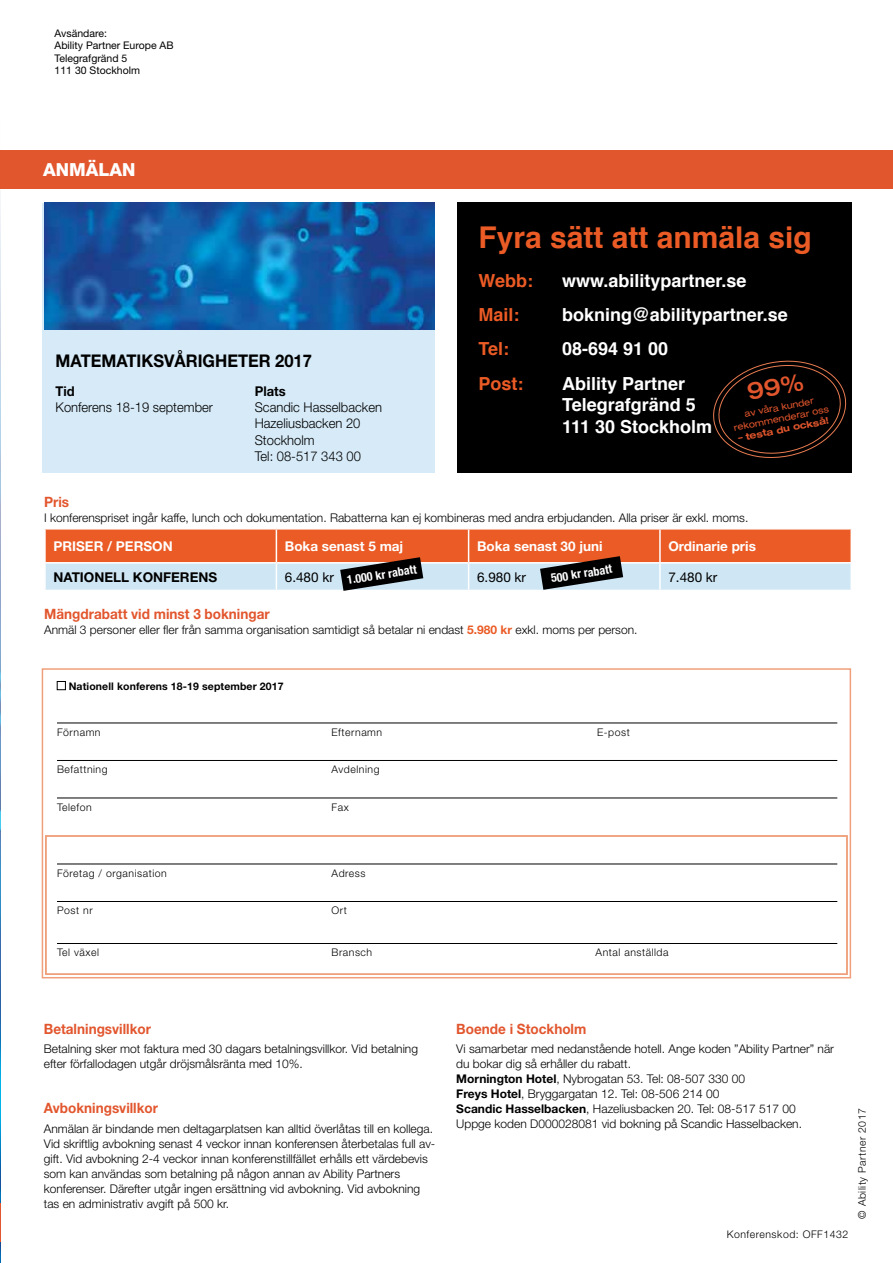
<style>
.page{position:relative;width:893px;height:1263px;background:#fff}
.page>*{position:absolute;margin:0;border:0;box-sizing:border-box;transform-origin:0 0}
.t1{font:700 30px "Helvetica";color:#eb5b25}
.t2{font:700 18px/21.6px "Helvetica";color:#fff}
.t3{font:700 18px "Helvetica";color:#eb5b25}
.t4{font:800 18px "Helvetica Neue";color:#fff}
.t5{font:700 17.55px "Helvetica Neue";color:#000;scale:.94 1}
.t6{font:700 14.25px "Helvetica Neue";color:#e2562e;scale:.95 1}
.t7{font:300 13.5px/16.2px "Helvetica Neue";color:#000;scale:.96 1}
.t8{font:700 13.5px "Helvetica Neue";color:#fff}
.t9{font:13.5px "Helvetica Neue";color:#000}
.t10{font:700 13.5px "Helvetica Neue";color:#000}
.t11{font:700 13.5px "Helvetica Neue";color:#000;scale:.96 1}
.t12{font:300 12px/15px "Helvetica Neue";color:#000}
.t13{font:700 condensed 12px "Helvetica Neue";color:#fff}
.t14{font:300 10.5px "Helvetica Neue";letter-spacing:.05em;color:#000}
.t15{font:10.5px/12.6px "Helvetica Neue";color:#000}
.t16{font:700 10.5px "Helvetica Neue";letter-spacing:.01em;color:#000}
.t17{font:expanded 9.3px/11.1px "Helvetica Neue";color:#e2562e;text-align:center}
.t18{font:700 expanded 9.3px "Helvetica Neue";color:#e2562e}
.s1{font-weight:700;color:#eb5b25}
.s2{font-weight:700}
</style>
<div class="page">
<img style="left:0;top:150px;width:1px;height:1113px">
<hr style="left:0;top:1203px;width:1px;height:39px;background:#e2562e">
<div style="left:1px;top:150px;width:892px;height:38px;background:#e2562e"></div>
<div style="left:43px;top:203px;width:392px;height:270px;background:#d6eaf7"></div>
<div style="left:457px;top:203px;width:394px;height:270px;background:#000"></div>
<div style="left:42px;top:668px;width:809px;height:310px;border:2px solid #ef9f7b"></div>
<div style="left:45px;top:835px;width:803px;height:140px;border:2px solid #ef9f7b"></div>
<hr style="left:57px;top:723px;width:780px;height:1px;background:#000">
<hr style="left:57px;top:760px;width:780px;height:1px;background:#000">
<hr style="left:57px;top:798px;width:780px;height:1px;background:#000">
<hr style="left:57px;top:864px;width:780px;height:1px;background:#000">
<hr style="left:57px;top:901px;width:780px;height:1px;background:#000">
<hr style="left:57px;top:943px;width:780px;height:1px;background:#000">
<div style="left:57px;top:681px;width:9px;height:9px;border:1px solid #000"></div>
<svg style="left:45px;top:529px;width:806px;height:62px;background:#d19079"></svg>
<img style="left:44px;top:203px;width:391px;height:127px">
<svg style="left:713px;top:360px;width:134px;height:98px"></svg>
<p class="t15" style="left:55px;top:26px;width:121px">Avsändare:<br>Ability Partner Europe AB<br>Telegrafgränd 5<br>111 30 Stockholm</p>
<h2 class="t4" style="left:43px;top:158px;width:94px">ANMÄLAN</h2>
<h3 class="t5" style="left:56px;top:350px;width:274px">MATEMATIKSVÅRIGHETER 2017</h3>
<p class="t11" style="left:56px;top:383px;width:21px">Tid</p>
<p class="t7" style="left:56px;top:399px;width:165px">Konferens 18-19 september</p>
<p class="t11" style="left:255px;top:383px;width:34px">Plats</p>
<p class="t7" style="left:255px;top:399px;width:134px">Scandic Hasselbacken<br>Hazeliusbacken 20<br>Stockholm<br>Tel: 08-517 343 00</p>
<h1 class="t1" style="left:478px;top:213px;width:335px">Fyra sätt att anmäla sig</h1>
<h2 class="t3" style="left:478px;top:266px;width:56px">Webb:</h2>
<h2 class="t2" style="left:562px;top:270px;width:186px">www.abilitypartner.se</h2>
<h2 class="t3" style="left:478px;top:300px;width:43px">Mail:</h2>
<h2 class="t2" style="left:562px;top:304px;width:227px">bokning@abilitypartner.se</h2>
<h2 class="t3" style="left:478px;top:334px;width:32px">Tel:</h2>
<h2 class="t2" style="left:562px;top:338px;width:108px">08-694 91 00</h2>
<h2 class="t3" style="left:478px;top:369px;width:46px">Post:</h2>
<h2 class="t2" style="left:562px;top:373px;width:152px">Ability Partner<br>Telegrafgränd 5<br>111 30 Stockholm</h2>
<p class="t17" style="left:731px;top:411px;width:98px;rotate:-11deg">av våra kunder rekommenderar oss</p>
<p class="t18" style="left:737px;top:432px;width:94px;rotate:-11deg">– testa du också!</p>
<p class="t6" style="left:44px;top:493px;width:28px">Pris</p>
<p class="t12" style="left:44px;top:510px;width:706px">I konferenspriset ingår kaffe, lunch och dokumentation. Rabatterna kan ej kombineras med andra erbjudanden. Alla priser är exkl. moms.</p>
<p class="t8" style="left:53px;top:538px;width:121px">PRISER / PERSON</p>
<p class="t8" style="left:285px;top:538px;width:120px">Boka senast 5 maj</p>
<p class="t8" style="left:477px;top:538px;width:127px">Boka senast 30 juni</p>
<p class="t8" style="left:668px;top:538px;width:89px">Ordinarie pris</p>
<p class="t10" style="left:53px;top:569px;width:165px">NATIONELL KONFERENS</p>
<p class="t9" style="left:285px;top:569px;width:51px">6.480 kr</p>
<p class="t9" style="left:477px;top:569px;width:51px">6.980 kr</p>
<p class="t9" style="left:668px;top:569px;width:51px">7.480 kr</p>
<p class="t6" style="left:44px;top:605px;width:239px">Mängdrabatt vid minst 3 bokningar</p>
<p class="t12" style="left:44px;top:622px;width:595px">Anmäl 3 personer eller fler från samma organisation samtidigt så betalar ni endast <span class="s1">5.980 kr</span> exkl. moms per person.</p>
<p class="t13" style="left:346px;top:573px;width:72px;rotate:-9deg">1.000 kr rabatt</p>
<p class="t13" style="left:550px;top:571px;width:63px;rotate:-9deg">500 kr rabatt</p>
<p class="t16" style="left:69px;top:680px;width:216px">Nationell konferens 18-19 september 2017</p>
<p class="t14" style="left:57px;top:726px;width:45px">Förnamn</p>
<p class="t14" style="left:332px;top:726px;width:52px">Efternamn</p>
<p class="t14" style="left:597px;top:726px;width:34px">E-post</p>
<p class="t14" style="left:57px;top:763px;width:52px">Befattning</p>
<p class="t14" style="left:332px;top:763px;width:49px">Avdelning</p>
<p class="t14" style="left:57px;top:801px;width:36px">Telefon</p>
<p class="t14" style="left:332px;top:801px;width:19px">Fax</p>
<p class="t14" style="left:57px;top:867px;width:111px">Företag / organisation</p>
<p class="t14" style="left:332px;top:867px;width:35px">Adress</p>
<p class="t14" style="left:57px;top:904px;width:37px">Post nr</p>
<p class="t14" style="left:332px;top:904px;width:17px">Ort</p>
<p class="t14" style="left:57px;top:946px;width:43px">Tel växel</p>
<p class="t14" style="left:332px;top:946px;width:42px">Bransch</p>
<p class="t14" style="left:596px;top:946px;width:75px">Antal anställda</p>
<p class="t6" style="left:44px;top:1020px;width:114px">Betalningsvillkor</p>
<p class="t12" style="left:44px;top:1041px;width:376px">Betalning sker mot faktura med 30 dagars betalningsvillkor. Vid betalning efter förfallodagen utgår dröjsmålsränta med 10%.</p>
<p class="t6" style="left:44px;top:1099px;width:122px">Avbokningsvillkor</p>
<p class="t12" style="left:44px;top:1120px;width:393px">Anmälan är bindande men deltagarplatsen kan alltid överlåtas till en kollega.<br>Vid skriftlig avbokning senast 4 veckor innan konferensen återbetalas full av&shy;gift. Vid avbokning 2-4 veckor innan konferenstillfället erhålls ett värdebevis som kan användas som betalning på någon annan av Ability Partners konferenser. Därefter utgår ingen ersättning vid avbokning. Vid avbokning tas en administrativ avgift på 500 kr.</p>
<p class="t6" style="left:456px;top:1020px;width:138px">Boende i Stockholm</p>
<p class="t12" style="left:456px;top:1041px;width:379px">Vi samarbetar med nedanstående hotell. Ange koden ”Ability Partner” när du bokar dig så erhåller du rabatt.<br><span class="s2">Mornington Hotel</span>, Nybrogatan 53. Tel: 08-507 330 00<br><span class="s2">Freys Hotel</span>, Bryggargatan 12. Tel: 08-506 214 00<br><span class="s2">Scandic Hasselbacken</span>, Hazeliusbacken 20. Tel: 08-517 517 00<br>Uppge koden D000028081 vid bokning på Scandic Hasselbacken.</p>
<p class="t14" style="left:727px;top:1228px;width:123px">Konferenskod: OFF1432</p>
<p class="t14" style="left:856px;top:1219px;width:112px;rotate:-90deg">© Ability Partner 2017</p>
</div>
